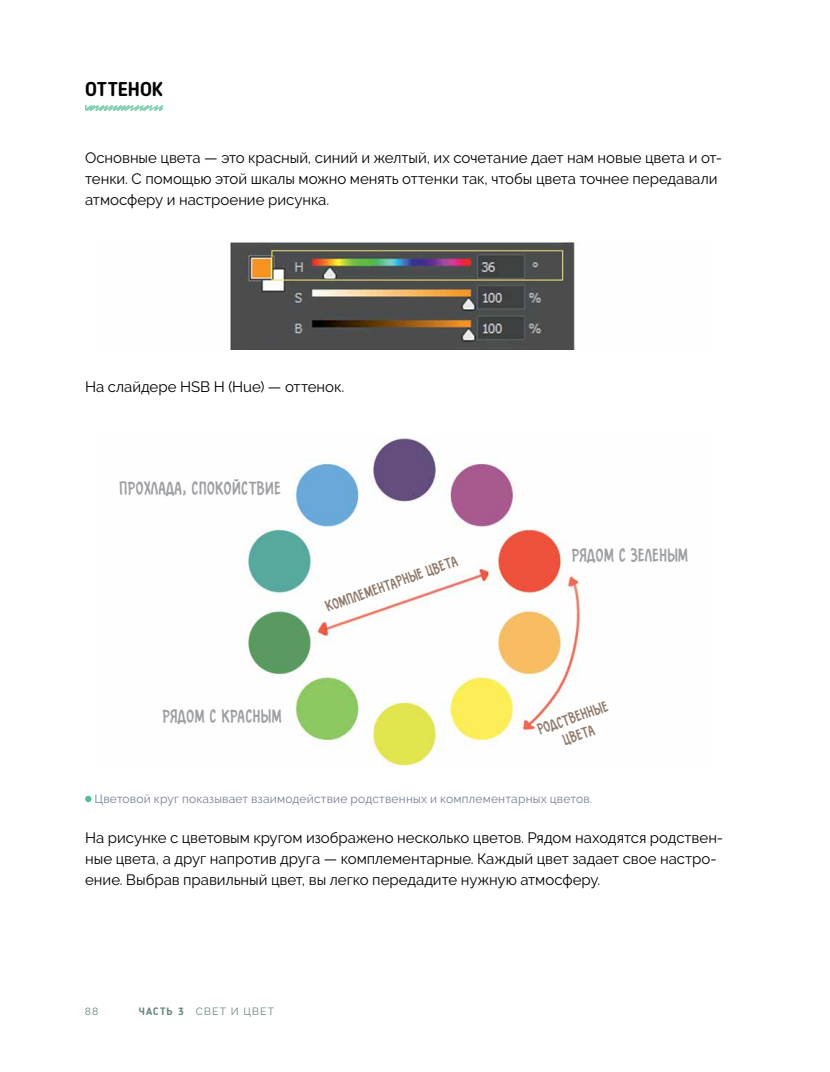
<style>
.page{position:relative;width:830px;height:1072px;background:#fff}
.page>*{position:absolute;margin:0;border:0;box-sizing:border-box;transform-origin:0 0}
.t1{font:700 19.5px "Blogger Sans";color:#000}
.t2{font:18px "v CC Marian Churchland";color:#9d9fa2}
.t3{font:15px/21px "Raleway";letter-spacing:-.005em;color:#000}
.t4{font:15px/18px "v CC Marian Churchland";color:#907b6c;text-align:center}
.t5{font:12px "Raleway";letter-spacing:.015em;color:#787e96}
.t6{font:10.5px "Raleway";letter-spacing:.1em;color:#688680}
.s1{font-family:"Blogger Sans";font-weight:700}
</style>
<div class="page">
<img style="left:230px;top:243px;width:345px;height:106px">
<img style="left:244px;top:438px;width:340px;height:328px">
<svg style="left:85px;top:105px;width:78px;height:6px"></svg>
<div style="left:85px;top:795px;width:6px;height:7px;background:#53be95;border-radius:50%"></div>
<p class="t1" style="left:85px;top:78px;width:79px">ОТТЕНОК</p>
<p class="t3" style="left:85px;top:147px;width:638px">Основные цвета — это красный, синий и желтый, их сочетание дает нам новые цвета и от&shy;тенки. С помощью этой шкалы можно менять оттенки так, чтобы цвета точнее передавали атмосферу и настроение рисунка.</p>
<p class="t3" style="left:85px;top:376px;width:261px">На слайдере HSB H (Hue) — оттенок.</p>
<p class="t2" style="left:119px;top:478px;width:163px">Прохлада, спокойствие</p>
<p class="t2" style="left:162px;top:706px;width:121px">рядом с красным</p>
<p class="t4" style="left:322px;top:598px;width:140px;rotate:-20deg">Комплементарные цвета</p>
<p class="t2" style="left:571px;top:545px;width:118px">рядом с зеленым</p>
<p class="t4" style="left:534px;top:721px;width:75px;rotate:-20deg">Родственные цвета</p>
<p class="t5" style="left:94px;top:791px;width:498px">Цветовой круг показывает взаимодействие родственных и комплементарных цветов.</p>
<p class="t3" style="left:85px;top:827px;width:639px">На рисунке с цветовым кругом изображено несколько цветов. Рядом находятся родствен&shy;ные цвета, а друг напротив друга — комплементарные. Каждый цвет задает свое настро&shy;ение. Выбрав правильный цвет, вы легко передадите нужную атмосферу.</p>
<p class="t6" style="left:85px;top:1004px;width:15px">88</p>
<p class="t6" style="left:139px;top:1004px;width:137px"><span class="s1">ЧАСТЬ 3</span> СВЕТ И ЦВЕТ</p>
</div>
